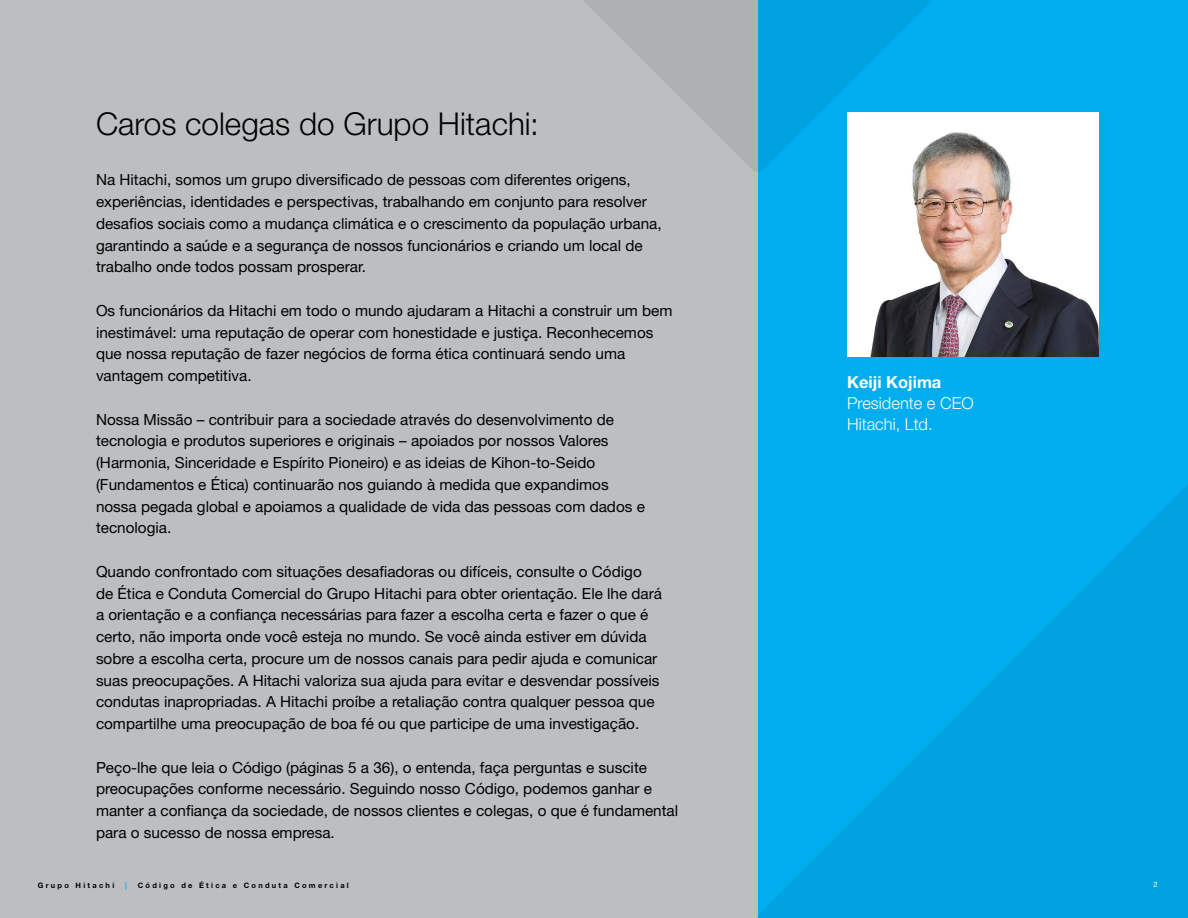
<style>
.page{position:relative;width:1188px;height:918px;background:#fff}
.page>*{position:absolute;margin:0;border:0;box-sizing:border-box;transform-origin:0 0}
.t1{font:300 31.5px "Helvetica Neue LT Std";color:#000}
.t2{font:300 16.5px/21px "Helvetica Neue LT Std";color:#fff}
.t3{font:700 16.5px "Helvetica Neue LT Std";color:#fff}
.t4{font:15.3px/21.8px "Helvetica Neue LT Std";color:#000}
.t5{font:700 7.5px "Helvetica Neue LT Std";letter-spacing:.3em;color:#000}
.t6{font:700 7.5px "Helvetica Neue LT Std";color:#00aeef}
.t7{font:7.5px "Helvetica Neue LT Std";color:#fff}
</style>
<div class="page">
<div style="left:0;top:0;width:758px;height:918px;background:#bcbec0"></div>
<div style="left:758px;top:0;width:430px;height:918px;background:#00aeef"></div>
<svg style="left:756px;top:485px;width:432px;height:433px;fill:#00a6df"></svg>
<img style="left:848px;top:112px;width:250px;height:244px">
<svg style="left:583px;top:0;width:372px;height:173px"></svg>
<h1 class="t1" style="left:96px;top:104px;width:445px">Caros colegas do Grupo Hitachi:</h1>
<p class="t4" style="left:96px;top:169px;width:567px">Na Hitachi, somos um grupo diversificado de pessoas com diferentes origens, experiências, identidades e perspectivas, trabalhando em conjunto para resolver desafios sociais como a mudança climática e o crescimento da população urbana, garantindo a saúde e a segurança de nossos funcionários e criando um local de trabalho onde todos possam prosperar.</p>
<p class="t4" style="left:96px;top:299px;width:578px">Os funcionários da Hitachi em todo o mundo ajudaram a Hitachi a construir um bem inestimável: uma reputação de operar com honestidade e justiça. Reconhecemos que nossa reputação de fazer negócios de forma ética continuará sendo uma vantagem competitiva.</p>
<p class="t4" style="left:96px;top:408px;width:550px">Nossa Missão – contribuir para a sociedade através do desenvolvimento de tecnologia e produtos superiores e originais – apoiados por nossos Valores (Harmonia, Sinceridade e Espírito Pioneiro) e as ideias de Kihon-to-Seido (Fundamentos e Ética) continuarão nos guiando à medida que expandimos nossa pegada global e apoiamos a qualidade de vida das pessoas com dados e tecnologia.</p>
<p class="t4" style="left:96px;top:560px;width:568px">Quando confrontado com situações desafiadoras ou difíceis, consulte o Código de Ética e Conduta Comercial do Grupo Hitachi para obter orientação. Ele lhe dará a orientação e a confiança necessárias para fazer a escolha certa e fazer o que é certo, não importa onde você esteja no mundo. Se você ainda estiver em dúvida sobre a escolha certa, procure um de nossos canais para pedir ajuda e comunicar suas preocupações. A Hitachi valoriza sua ajuda para evitar e desvendar possíveis condutas inapropriadas. A Hitachi proíbe a retaliação contra qualquer pessoa que compartilhe uma preocupação de boa fé ou que participe de uma investigação.</p>
<p class="t4" style="left:96px;top:756px;width:584px">Peço-lhe que leia o Código (páginas 5 a 36), o entenda, faça perguntas e suscite preocupações conforme necessário. Seguindo nosso Código, podemos ganhar e manter a confiança da sociedade, de nossos clientes e colegas, o que é fundamental para o sucesso de nossa empresa.</p>
<p class="t3" style="left:847px;top:372px;width:96px">Keiji Kojima</p>
<p class="t2" style="left:847px;top:392px;width:128px">Presidente e CEO<br>Hitachi, Ltd.</p>
<p class="t5" style="left:38px;top:880px;width:78px">Grupo Hitachi</p>
<p class="t6" style="left:125px;top:880px;width:3px">|</p>
<p class="t5" style="left:138px;top:880px;width:213px">Código de Ética e Conduta Comercial</p>
<p class="t7" style="left:1153px;top:880px;width:6px">2</p>
</div>
